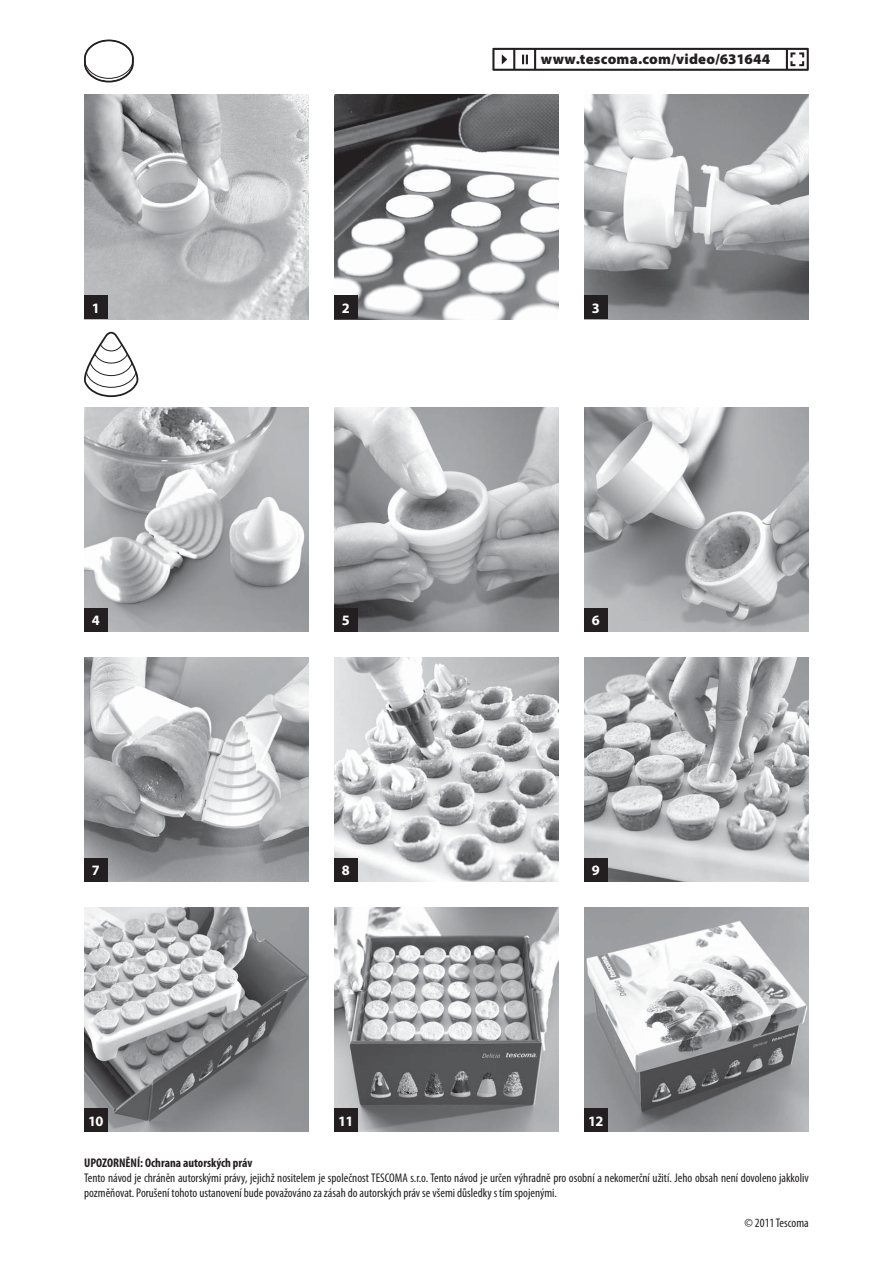
<style>
.page{position:relative;width:893px;height:1263px;background:#fff}
.page>*{position:absolute;margin:0;border:0;box-sizing:border-box;transform-origin:0 0}
.t1{font:900 14.7px "Myriad Pro";letter-spacing:.015em;color:#231f20}
.t2{font:700 14.4px "Myriad Pro";color:#fff}
.t3{font:condensed 12.6px/15.1px "Myriad Pro";color:#231f20}
.t4{font:700 condensed 12.6px "Myriad Pro";color:#231f20}
</style>
<div class="page">
<img style="left:84px;top:657px;width:225px;height:225px">
<div style="left:84px;top:858px;width:23px;height:24px;background:#231f20"></div>
<img style="left:334px;top:657px;width:225px;height:225px">
<div style="left:334px;top:858px;width:23px;height:24px;background:#231f20"></div>
<img style="left:584px;top:657px;width:225px;height:225px">
<div style="left:584px;top:858px;width:23px;height:24px;background:#231f20"></div>
<img style="left:584px;top:407px;width:225px;height:225px">
<div style="left:584px;top:608px;width:23px;height:24px;background:#231f20"></div>
<img style="left:334px;top:407px;width:225px;height:225px">
<div style="left:334px;top:608px;width:23px;height:24px;background:#231f20"></div>
<img style="left:84px;top:407px;width:225px;height:225px">
<div style="left:84px;top:608px;width:23px;height:24px;background:#231f20"></div>
<img style="left:84px;top:907px;width:225px;height:225px">
<div style="left:84px;top:1108px;width:23px;height:24px;background:#231f20"></div>
<img style="left:334px;top:907px;width:225px;height:225px">
<div style="left:334px;top:1108px;width:23px;height:24px;background:#231f20"></div>
<img style="left:584px;top:907px;width:225px;height:225px">
<div style="left:584px;top:1108px;width:23px;height:24px;background:#231f20"></div>
<img style="left:584px;top:94px;width:225px;height:225px">
<div style="left:584px;top:296px;width:23px;height:23px;background:#231f20"></div>
<img style="left:84px;top:94px;width:225px;height:225px">
<div style="left:84px;top:296px;width:23px;height:23px;background:#231f20"></div>
<img style="left:334px;top:94px;width:225px;height:225px">
<div style="left:334px;top:296px;width:23px;height:23px;background:#231f20"></div>
<svg style="left:84px;top:39px;width:50px;height:44px"></svg>
<svg style="left:84px;top:331px;width:55px;height:67px"></svg>
<svg style="left:492px;top:48px;width:317px;height:23px"></svg>
<p class="t1" style="left:541px;top:52px;width:231px">www.tescoma.com/video/631644</p>
<p class="t2" style="left:92px;top:301px;width:9px">1</p>
<p class="t2" style="left:342px;top:301px;width:9px">2</p>
<p class="t2" style="left:592px;top:301px;width:9px">3</p>
<p class="t2" style="left:92px;top:614px;width:9px">4</p>
<p class="t2" style="left:342px;top:614px;width:9px">5</p>
<p class="t2" style="left:592px;top:614px;width:9px">6</p>
<p class="t2" style="left:92px;top:864px;width:9px">7</p>
<p class="t2" style="left:342px;top:864px;width:9px">8</p>
<p class="t2" style="left:592px;top:864px;width:9px">9</p>
<p class="t2" style="left:88px;top:1114px;width:17px">10</p>
<p class="t2" style="left:338px;top:1114px;width:17px">11</p>
<p class="t2" style="left:588px;top:1114px;width:17px">12</p>
<p class="t4" style="left:84px;top:1158px;width:170px">UPOZORNĚNÍ: Ochrana autorských práv</p>
<p class="t3" style="left:84px;top:1171px;width:726px">Tento návod je chráněn autorskými právy, jejichž nositelem je společnost TESCOMA s.r.o. Tento návod je určen výhradně pro osobní a nekomerční užití. Jeho obsah není dovoleno jakkoliv pozměňovat. Porušení tohoto ustanovení bude považováno za zásah do autorských práv se všemi důsledky s tím spojenými.</p>
<p class="t3" style="left:744px;top:1216px;width:66px">© 2011 Tescoma</p>
</div>
